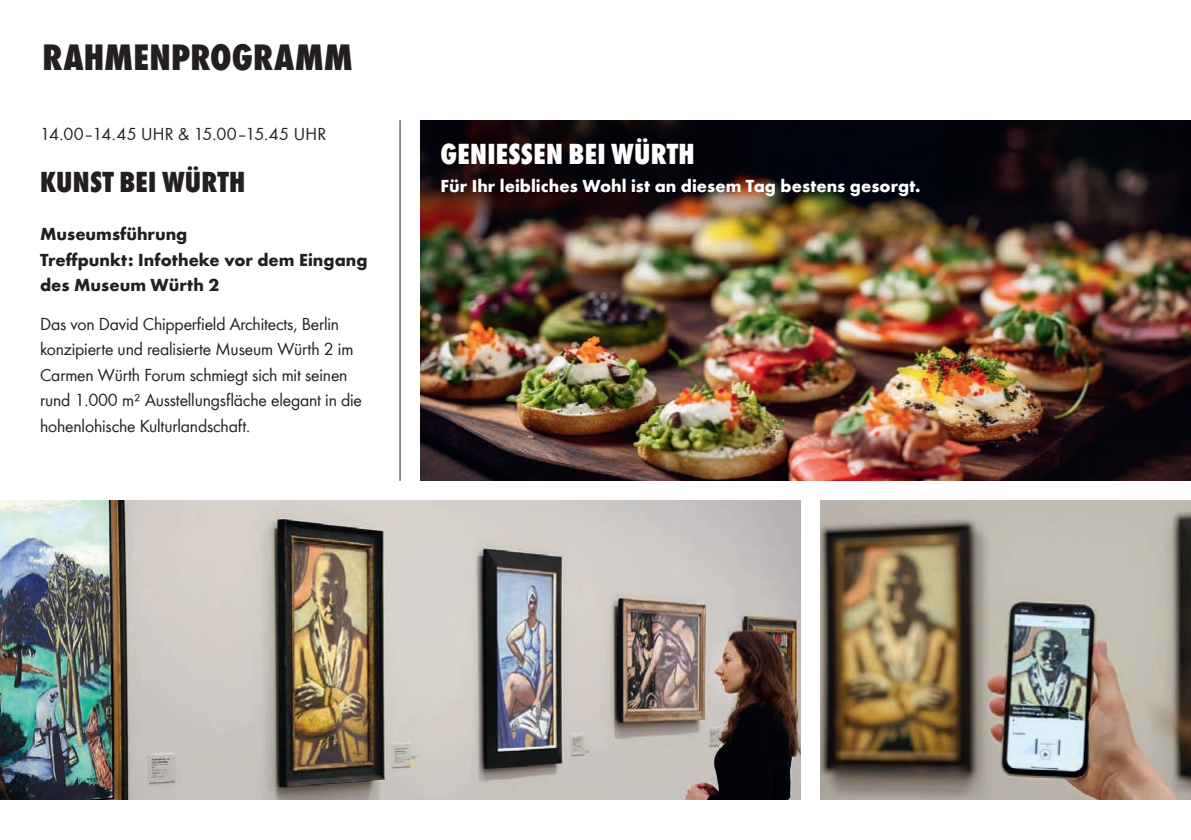
<style>
.page{position:relative;width:1191px;height:840px;background:#fff}
.page>*{position:absolute;margin:0;border:0;box-sizing:border-box;transform-origin:0 0}
.t1{font:800 condensed 38px "Wuerth";color:#231f20}
.t2{font:800 condensed 30px "Wuerth";letter-spacing:.01em;color:#fff}
.t3{font:800 condensed 30px "Wuerth";letter-spacing:.005em;color:#231f20}
.t4{font:18px/25.6px "Wuerth";letter-spacing:-.01em;color:#231f20}
.t5{font:700 18px/25.6px "Wuerth";color:#231f20}
.t6{font:700 18px "Wuerth";color:#fff}
.t7{font:18px "Wuerth";letter-spacing:.015em;color:#231f20}
</style>
<div class="page">
<hr style="left:400px;top:120px;width:1px;height:360px;background:#231f20">
<img style="left:420px;top:120px;width:771px;height:360px">
<img style="left:0;top:500px;width:801px;height:299px">
<img style="left:821px;top:500px;width:370px;height:299px">
<h1 class="t1" style="left:42px;top:31px;width:312px">RAHMENPROGRAMM</h1>
<p class="t7" style="left:40px;top:122px;width:287px">14.00–14.45 UHR &amp; 15.00–15.45 UHR</p>
<h2 class="t3" style="left:40px;top:161px;width:207px">KUNST BEI WÜRTH</h2>
<p class="t5" style="left:40px;top:220px;width:329px">Museumsführung<br>Treffpunkt: Infotheke vor dem Eingang des Museum Würth 2</p>
<p class="t4" style="left:40px;top:310px;width:323px">Das von David Chipperfield Architects, Berlin konzipierte und realisierte Museum Würth 2 im Carmen Würth Forum schmiegt sich mit seinen rund 1.000 m² Ausstellungsfläche elegant in die hohenlohische Kulturlandschaft.</p>
<h2 class="t2" style="left:440px;top:133px;width:256px">GENIESSEN BEI WÜRTH</h2>
<p class="t6" style="left:440px;top:173px;width:482px">Für Ihr leibliches Wohl ist an diesem Tag bestens gesorgt.</p>
</div>
